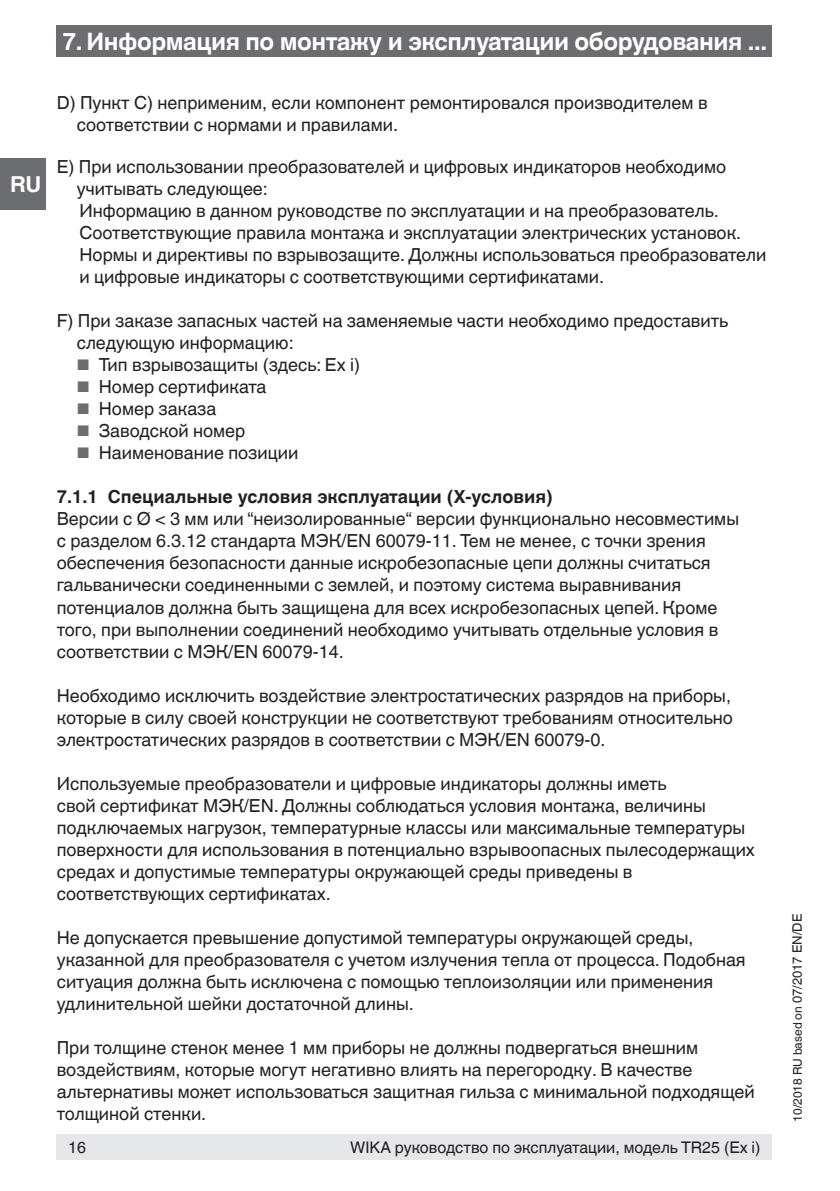
<style>
.page{position:relative;width:840px;height:1191px;background:#fff}
.page>*{position:absolute;margin:0;border:0;box-sizing:border-box;transform-origin:0 0}
.t1{font:700 24px "Helvetica World";letter-spacing:-.02em;color:#fff}
.t2{font:700 22px "Helvetica World";color:#fff}
.t3{font:18px/22px "Helvetica World";color:#231f20}
.t4{font:700 18px "Helvetica World";color:#231f20}
.t5{font:16px "Helvetica World";color:#231f20}
.t6{font:12px "Helvetica World";color:#231f20}
.s1{font-size:15.4px;color:#6c6d70}
.s2{font-size:13px}
</style>
<div class="page">
<div style="left:57px;top:26px;width:714px;height:31px;background:#6c6d70"></div>
<div style="left:0;top:159px;width:45px;height:51px;background:#6c6d70"></div>
<div style="left:57px;top:1134px;width:714px;height:25px;background:#e6e7e9"></div>
<p class="t2" style="left:10px;top:172px;width:33px">RU</p>
<h1 class="t1" style="left:62px;top:27px;width:705px">7. Информация по монтажу и эксплуатации оборудования ...</h1>
<p class="t3" style="left:77px;top:92px;width:632px;text-indent:-20px">D) Пункт С) неприменим, если компонент ремонтировался производителем в соответствии с нормами и правилами.</p>
<p class="t3" style="left:77px;top:156px;width:690px;text-indent:-20px">E) При использовании преобразователей и цифровых индикаторов необходимо учитывать следующее:<br>Информацию в данном руководстве по эксплуатации и на преобразователь.<br>Соответствующие правила монтажа и эксплуатации электрических установок.<br>Нормы и директивы по взрывозащите. Должны использоваться преобразователи и цифровые индикаторы с соответствующими сертификатами.</p>
<p class="t3" style="left:77px;top:310px;width:652px;text-indent:-20px">F) При заказе запасных частей на заменяемые части необходимо предоставить следующую информацию:</p>
<p class="t3" style="left:77px;top:354px;width:284px"><span class="s1">■</span> Тип взрывозащиты (здесь: Ex i)</p>
<p class="t3" style="left:77px;top:376px;width:191px"><span class="s1">■</span> Номер сертификата</p>
<p class="t3" style="left:77px;top:398px;width:141px"><span class="s1">■</span> Номер заказа</p>
<p class="t3" style="left:77px;top:420px;width:170px"><span class="s1">■</span> Заводской номер</p>
<p class="t3" style="left:77px;top:442px;width:223px"><span class="s1">■</span> Наименование позиции</p>
<p class="t4" style="left:57px;top:487px;width:497px">7.1.1 Специальные условия эксплуатации (Х-условия)</p>
<p class="t3" style="left:57px;top:508px;width:683px">Версии с Ø &lt; 3 мм или “неизолированные“ версии функционально несовместимы с разделом 6.3.12 стандарта МЭК/EN 60079-11. Тем не менее, с точки зрения обеспечения безопасности данные искробезопасные цепи должны считаться гальванически соединенными с землей, и поэтому система выравнивания потенциалов должна быть защищена для всех искробезопасных цепей. Кроме того, при выполнении соединений необходимо учитывать отдельные условия в соответствии с МЭК/EN 60079-14.</p>
<p class="t3" style="left:57px;top:684px;width:677px;text-align:justify">Необходимо исключить воздействие электростатических разрядов на приборы, которые в силу своей конструкции не соответствуют требованиям относительно электростатических разрядов в соответствии с МЭК/EN 60079-0.</p>
<p class="t3" style="left:57px;top:772px;width:699px">Используемые преобразователи и цифровые индикаторы должны иметь<br>свой сертификат МЭК/EN. Должны соблюдаться условия монтажа, величины подключаемых нагрузок, температурные классы или максимальные температуры поверхности для использования в потенциально взрывоопасных пылесодержащих средах и допустимые температуры окружающей среды приведены в соответствующих сертификатах.</p>
<p class="t3" style="left:57px;top:926px;width:690px">Не допускается превышение допустимой температуры окружающей среды, указанной для преобразователя с учетом излучения тепла от процесса. Подобная ситуация должна быть исключена с помощью теплоизоляции или применения удлинительной шейки достаточной длины.</p>
<p class="t3" style="left:57px;top:1036px;width:699px">При толщине стенок менее 1 мм приборы не должны подвергаться внешним воздействиям, которые могут негативно влиять на перегородку. В качестве альтернативы может использоваться защитная гильза с минимальной подходящей толщиной стенки.</p>
<p class="t5" style="left:68px;top:1137px;width:19px">16</p>
<p class="t5" style="left:350px;top:1137px;width:411px">WIKA руководство по эксплуатации, модель TR25 (Ex i)</p>
<p class="t6" style="left:790px;top:1121px;width:209px;rotate:-90deg">10/2018 RU based on <span class="s2">07/2017 EN/DE</span></p>
</div>
